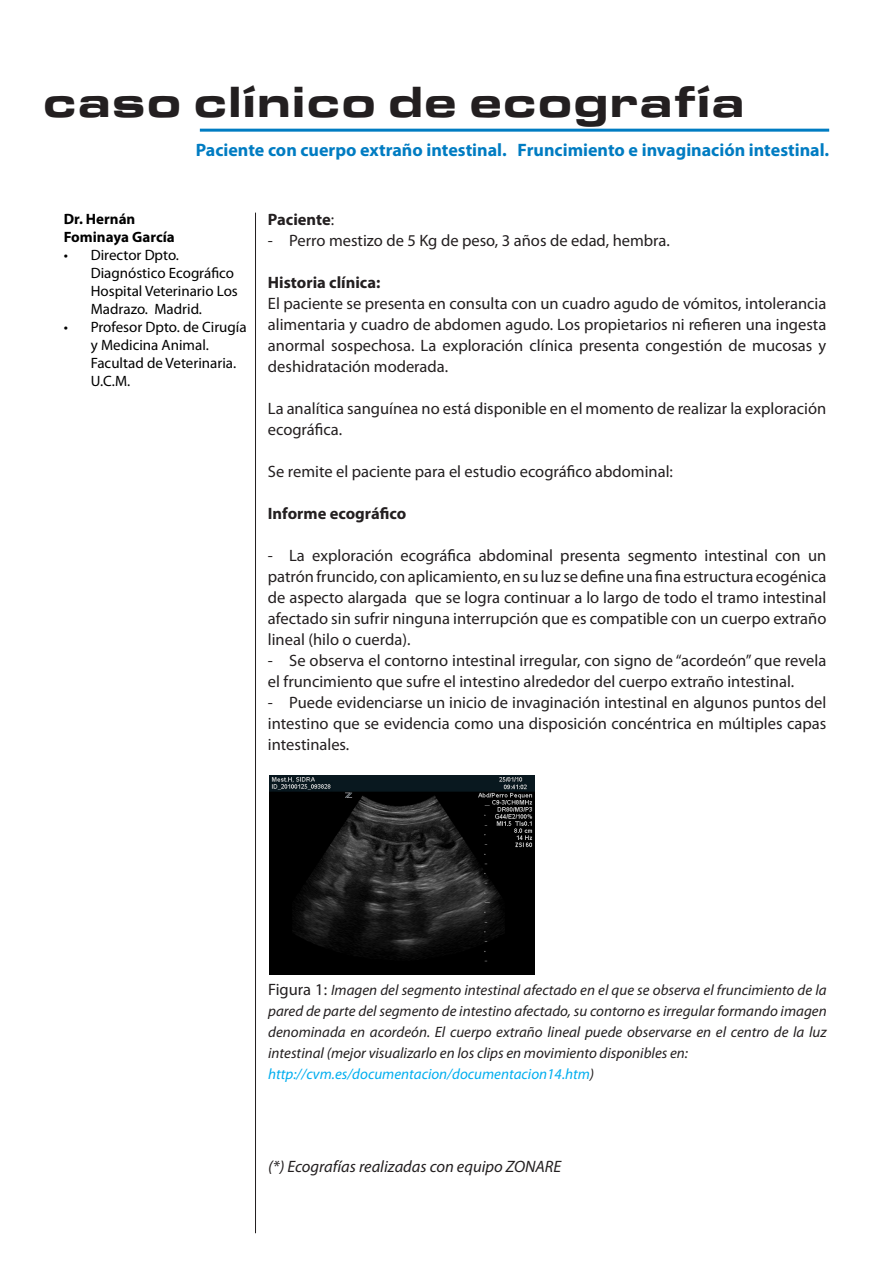
<style>
.page{position:relative;width:893px;height:1263px;background:#fff}
.page>*{position:absolute;margin:0;border:0;box-sizing:border-box;transform-origin:0 0}
.t1{font:900 45px "Eurostile Extended";color:#231f20}
.t2{font:700 18px "Myriad Pro";color:#007cc2}
.t3{font:16.5px/21px "Myriad Pro";color:#231f20;text-align:justify}
.t4{font:700 16.5px "Myriad Pro";color:#231f20}
.t5{font:italic 16.5px "Myriad Pro";color:#231f20}
.t6{font:italic 15px/21px "Myriad Pro";color:#231f20;text-align:justify}
.t7{font:15px/18px "Myriad Pro";color:#000}
.t8{font:italic 15px "Myriad Pro";color:#00aeef}
.t9{font:700 15px "Myriad Pro";color:#000}
.s1{font-weight:400}
.s2{font-style:normal;font-size:16.5px}
.s3{color:#231f20}
</style>
<div class="page">
<hr style="left:200px;top:129px;width:629px;height:3px;background:#007cc2">
<hr style="left:255px;top:213px;width:1px;height:1020px;background:#231f20">
<img style="left:269px;top:775px;width:265px;height:199px">
<p class="t1" style="left:43px;top:77px;width:704px">caso clínico de ecografía</p>
<p class="t2" style="left:196px;top:140px;width:635px">Paciente con cuerpo extraño intestinal. Fruncimiento e invaginación intestinal.</p>
<p class="t9" style="left:64px;top:210px;width:73px">Dr. Hernán</p>
<p class="t9" style="left:64px;top:228px;width:113px">Fominaya García</p>
<p class="t7" style="left:91px;top:246px;width:149px;text-indent:-27px">• Director Dpto.<br>Diagnóstico Ecográfico<br>Hospital Veterinario Los<br>Madrazo. Madrid.</p>
<p class="t7" style="left:91px;top:318px;width:157px;text-indent:-27px">• Profesor Dpto. de Cirugía y Medicina Animal.<br>Facultad de Veterinaria.<br>U.C.M.</p>
<p class="t4" style="left:268px;top:210px;width:68px">Paciente<span class="s1">:</span></p>
<p class="t3" style="left:268px;top:230px;width:404px">- Perro mestizo de 5 Kg de peso, 3 años de edad, hembra.</p>
<p class="t4" style="left:268px;top:273px;width:114px">Historia clínica:</p>
<p class="t3" style="left:268px;top:293px;width:560px">El paciente se presenta en consulta con un cuadro agudo de vómitos, intolerancia alimentaria y cuadro de abdomen agudo. Los propietarios ni refieren una ingesta anormal sospechosa. La exploración clínica presenta congestión de mucosas y deshidratación moderada.</p>
<p class="t3" style="left:268px;top:398px;width:560px">La analítica sanguínea no está disponible en el momento de realizar la exploración ecográfica.</p>
<p class="t3" style="left:268px;top:461px;width:407px">Se remite el paciente para el estudio ecográfico abdominal:</p>
<p class="t4" style="left:268px;top:504px;width:140px">Informe ecográfico</p>
<p class="t3" style="left:268px;top:545px;width:560px">- La exploración ecográfica abdominal presenta segmento intestinal con un patrón fruncido, con aplicamiento, en su luz se define una fina estructura ecogénica de aspecto alargada que se logra continuar a lo largo de todo el tramo intestinal afectado sin sufrir ninguna interrupción que es compatible con un cuerpo extraño lineal (hilo o cuerda).</p>
<p class="t3" style="left:268px;top:650px;width:560px">- Se observa el contorno intestinal irregular, con signo de “acordeón” que revela el fruncimiento que sufre el intestino alrededor del cuerpo extraño intestinal.</p>
<p class="t3" style="left:268px;top:692px;width:560px">- Puede evidenciarse un inicio de invaginación intestinal en algunos puntos del intestino que se evidencia como una disposición concéntrica en múltiples capas intestinales.</p>
<p class="t6" style="left:268px;top:979px;width:560px"><span class="s2">Figura 1:</span> Imagen del segmento intestinal afectado en el que se observa el fruncimiento de la pared de parte del segmento de intestino afectado, su contorno es irregular formando imagen denominada en acordeón. El cuerpo extraño lineal puede observarse en el centro de la luz intestinal (mejor visualizarlo en los clips en movimiento disponibles en:</p>
<p class="t8" style="left:268px;top:1065px;width:328px">http://cvm.es/documentacion/documentacion14.htm<span class="s3">)</span></p>
<p class="t5" style="left:268px;top:1158px;width:295px">(*) Ecografías realizadas con equipo ZONARE</p>
</div>
